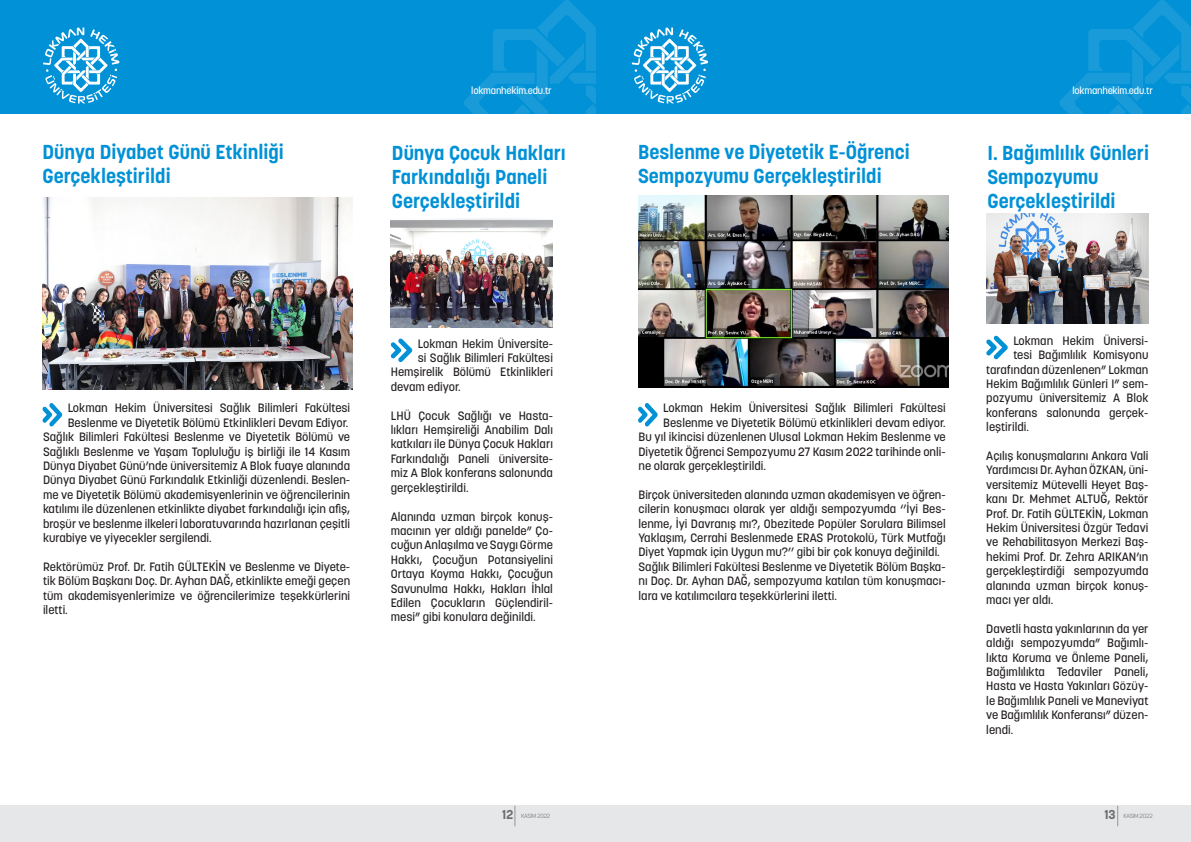
<style>
.page{position:relative;width:1191px;height:842px;background:#fff}
.page>*{position:absolute;margin:0;border:0;box-sizing:border-box;transform-origin:0 0}
.t1{font:700 20px/24px "Korolev";color:#0091d6}
.t2{font:500 12px/14.4px "Korolev";color:#231f20;text-align:justify}
.t3{font:500 10px "Korolev";letter-spacing:-.02em;color:#fff}
.t4{font:300 5.9px "Korolev";letter-spacing:-.03em;color:#6c6d70}
.s1{font-weight:700;font-size:12.8px}
.s2{font-size:6px}
</style>
<div class="page">
<div style="left:0;top:806px;width:1191px;height:36px;background:#e6e7e9"></div>
<div style="left:595px;top:0;width:596px;height:113px;background:#0091d6"></div>
<svg style="left:1059px;top:0;width:132px;height:113px"></svg>
<div style="left:0;top:0;width:595px;height:113px;background:#0091d6"></div>
<svg style="left:464px;top:0;width:131px;height:113px"></svg>
<svg style="left:514px;top:806px;width:1px;height:20px"></svg>
<svg style="left:1117px;top:806px;width:1px;height:20px"></svg>
<svg style="left:43px;top:28px;width:76px;height:76px"></svg>
<svg style="left:632px;top:28px;width:76px;height:76px"></svg>
<svg style="left:42px;top:403px;width:20px;height:23px"></svg>
<img style="left:43px;top:197px;width:310px;height:193px">
<svg style="left:390px;top:338px;width:22px;height:24px"></svg>
<img style="left:391px;top:218px;width:162px;height:110px">
<svg style="left:638px;top:403px;width:19px;height:23px"></svg>
<img style="left:638px;top:196px;width:310px;height:191px">
<svg style="left:986px;top:335px;width:21px;height:24px"></svg>
<img style="left:986px;top:213px;width:162px;height:110px">
<p class="t1" style="left:43px;top:140px;width:243px">Dünya Diyabet Günü Etkinliği<br>Gerçekleştirildi</p>
<p class="t3" style="left:471px;top:84px;width:82px">lokmanhekim.edu.tr</p>
<p class="t3" style="left:1072px;top:84px;width:82px">lokmanhekim.edu.tr</p>
<p class="t1" style="left:392px;top:141px;width:175px">Dünya Çocuk Hakları<br>Farkındalığı Paneli<br>Gerçekleştirildi</p>
<p class="t1" style="left:638px;top:140px;width:273px">Beslenme ve Diyetetik E-Öğrenci<br>Sempozyumu Gerçekleştirildi</p>
<p class="t1" style="left:987px;top:141px;width:163px">I. Bağımlılık Günleri<br>Sempozyumu<br>Gerçekleştirildi</p>
<p class="t2" style="left:68px;top:401px;width:284px">Lokman Hekim Üniversitesi Sağlık Bilimleri Fakültesi<br>Beslenme ve Diyetetik Bölümü Etkinlikleri Devam Ediyor.</p>
<p class="t2" style="left:43px;top:430px;width:309px">Sağlık Bilimleri Fakültesi Beslenme ve Diyetetik Bölümü ve Sağlıklı Beslenme ve Yaşam Topluluğu iş birliği ile 14 Kasım Dünya Diyabet Günü’nde üniversitemiz A Blok fuaye alanında Dünya Diyabet Günü Farkındalık Etkinliği düzenlendi. Beslen&shy;me ve Diyetetik Bölümü akademisyenlerinin ve öğrencilerinin katılımı ile düzenlenen etkinlikte diyabet farkındalığı için afiş, broşür ve beslenme ilkeleri laboratuvarında hazırlanan çeşitli kurabiye ve yiyecekler sergilendi.</p>
<p class="t2" style="left:43px;top:559px;width:309px">Rektörümüz Prof. Dr. Fatih GÜLTEKİN ve Beslenme ve Diyete&shy;tik Bölüm Başkanı Doç. Dr. Ayhan DAĞ, etkinlikte emeği geçen tüm akademisyenlerimize ve öğrencilerimize teşekkürlerini iletti.</p>
<p class="t2" style="left:418px;top:336px;width:137px">Lokman Hekim Üniversite-</p>
<p class="t2" style="left:418px;top:351px;width:137px">si Sağlık Bilimleri Fakültesi</p>
<p class="t2" style="left:391px;top:365px;width:164px">Hemşirelik Bölümü Etkinlikleri</p>
<p class="t2" style="left:391px;top:379px;width:71px">devam ediyor.</p>
<p class="t2" style="left:391px;top:408px;width:164px">LHÜ Çocuk Sağlığı ve Hasta&shy;lıkları Hemşireliği Anabilim Dalı katkıları ile Dünya Çocuk Hakları Farkındalığı Paneli üniversite&shy;miz A Blok konferans salonunda gerçekleştirildi.</p>
<p class="t2" style="left:391px;top:509px;width:164px">Alanında uzman birçok konuş&shy;macının yer aldığı panelde” Ço&shy;cuğun Anlaşılma ve Saygı Görme Hakkı, Çocuğun Potansiyelini Ortaya Koyma Hakkı, Çocuğun Savunulma Hakkı, Hakları İhlal Edilen Çocukların Güçlendiril&shy;mesi” gibi konulara değinildi.</p>
<p class="t2" style="left:663px;top:401px;width:284px">Lokman Hekim Üniversitesi Sağlık Bilimleri Fakültesi</p>
<p class="t2" style="left:663px;top:415px;width:284px">Beslenme ve Diyetetik Bölümü etkinlikleri devam ediyor.</p>
<p class="t2" style="left:638px;top:430px;width:309px">Bu yıl ikincisi düzenlenen Ulusal Lokman Hekim Beslenme ve</p>
<p class="t2" style="left:638px;top:444px;width:309px">Diyetetik Öğrenci Sempozyumu 27 Kasım 2022 tarihinde onli-</p>
<p class="t2" style="left:638px;top:459px;width:129px">ne olarak gerçekleştirildi.</p>
<p class="t2" style="left:638px;top:487px;width:309px">Birçok üniversiteden alanında uzman akademisyen ve öğren&shy;cilerin konuşmacı olarak yer aldığı sempozyumda ‘’İyi Bes&shy;lenme, İyi Davranış mı?, Obezitede Popüler Sorulara Bilimsel Yaklaşım, Cerrahi Beslenmede ERAS Protokolü, Türk Mutfağı Diyet Yapmak için Uygun mu?’’ gibi bir çok konuya değinildi.</p>
<p class="t2" style="left:638px;top:559px;width:309px">Sağlık Bilimleri Fakültesi Beslenme ve Diyetetik Bölüm Başka&shy;nı Doç. Dr. Ayhan DAĞ, sempozyuma katılan tüm konuşmacı&shy;lara ve katılımcılara teşekkürlerini iletti.</p>
<p class="t2" style="left:1013px;top:333px;width:137px">Lokman Hekim Üniversi-</p>
<p class="t2" style="left:1013px;top:348px;width:137px">tesi Bağımlılık Komisyonu</p>
<p class="t2" style="left:986px;top:362px;width:164px">tarafından düzenlenen” Lokman</p>
<p class="t2" style="left:986px;top:377px;width:164px">Hekim Bağımlılık Günleri I” sem-</p>
<p class="t2" style="left:986px;top:391px;width:164px">pozyumu üniversitemiz A Blok</p>
<p class="t2" style="left:986px;top:405px;width:164px">konferans salonunda gerçek-</p>
<p class="t2" style="left:986px;top:420px;width:44px">leştirildi.</p>
<p class="t2" style="left:986px;top:449px;width:164px">Açılış konuşmalarını Ankara Vali Yardımcısı Dr. Ayhan ÖZKAN, üni&shy;versitemiz Mütevelli Heyet Baş&shy;kanı Dr. Mehmet ALTUĞ, Rektör Prof. Dr. Fatih GÜLTEKİN, Lokman Hekim Üniversitesi Özgür Tedavi ve Rehabilitasyon Merkezi Baş&shy;hekimi Prof. Dr. Zehra ARIKAN’ın gerçekleştirdiği sempozyumda alanında uzman birçok konuş&shy;macı yer aldı.</p>
<p class="t2" style="left:986px;top:621px;width:164px">Davetli hasta yakınlarının da yer aldığı sempozyumda” Bağımlı&shy;lıkta Koruma ve Önleme Paneli, Bağımlılıkta Tedaviler Paneli, Hasta ve Hasta Yakınları Gözüy&shy;le Bağımlılık Paneli ve Maneviyat ve Bağımlılık Konferansı” düzen&shy;lendi.</p>
<p class="t4" style="left:502px;top:812px;width:50px"><span class="s1">12</span> KASIM <span class="s2">2022</span></p>
<p class="t4" style="left:1104px;top:812px;width:50px"><span class="s1">13</span> KASIM <span class="s2">2022</span></p>
</div>
